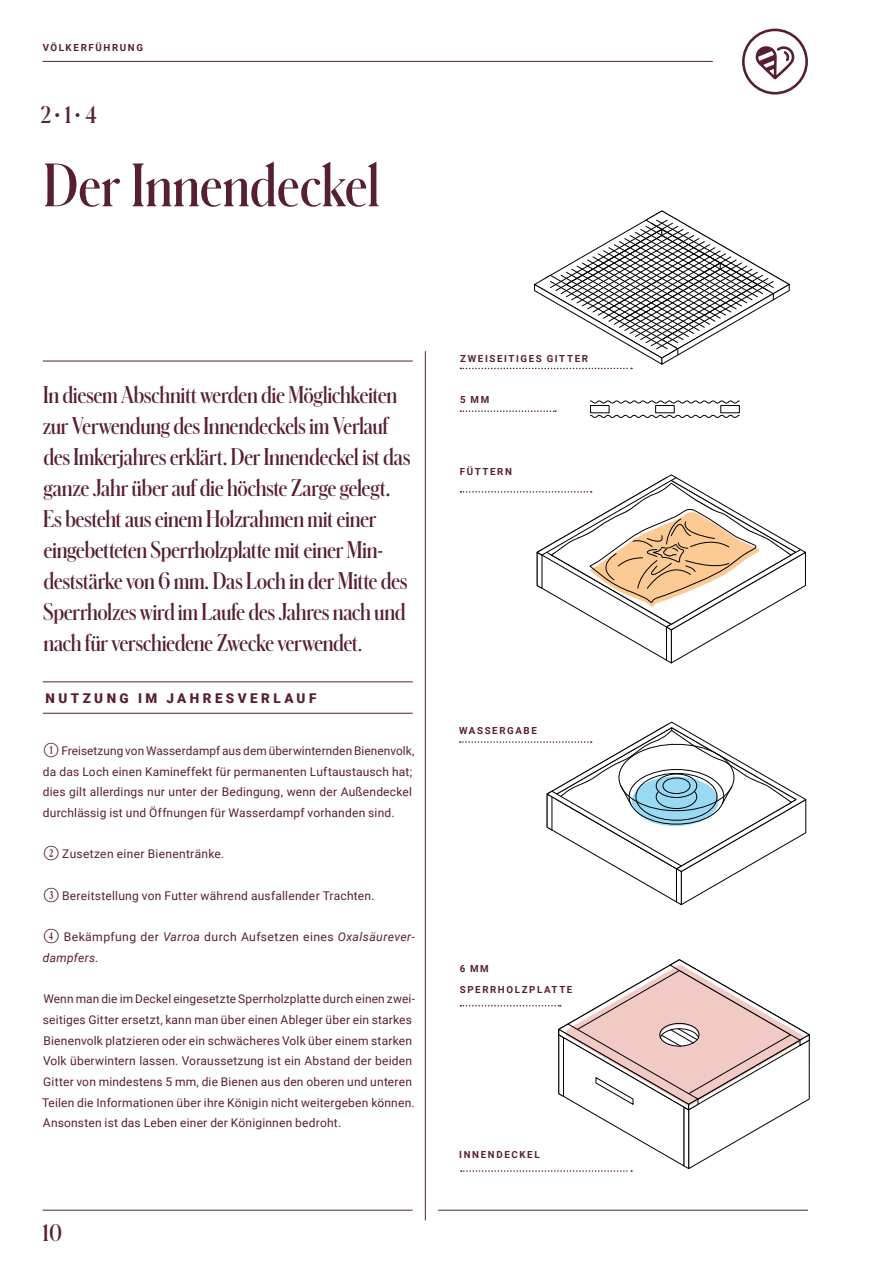
<style>
.page{position:relative;width:893px;height:1263px;background:#fff}
.page>*{position:absolute;margin:0;border:0;box-sizing:border-box;transform-origin:0 0}
.t1{font:600 57px "Schnyder Cond S";letter-spacing:-.01em;color:#571f32}
.t2{font:600 22.5px/31px "Schnyder Cond S";letter-spacing:-.025em;color:#571f32}
.t3{font:900 13.5px "Roboto";letter-spacing:.255em;color:#571f32}
.t4{font:12px/20.7px "Roboto";letter-spacing:.015em;color:#571f32}
.t5{font:12px/20.7px "Roboto";letter-spacing:.035em;color:#571f32}
.t6{font:700 9.75px/20.7px "Roboto";letter-spacing:.165em;color:#571f32}
.s1{font-family:"Roboto";font-weight:100}
.s2{font-size:19.5px}
.s3{font-family:"Numberpile Reversed"}
.s4{font-style:italic}
</style>
<div class="page">
<hr style="left:43px;top:1210px;width:370px;height:1px;background:#571f32">
<hr style="left:438px;top:1210px;width:370px;height:1px;background:#571f32">
<hr style="left:43px;top:61px;width:670px;height:1px;background:#571f32">
<svg style="left:742px;top:29px;width:66px;height:66px"></svg>
<hr style="left:425px;top:351px;width:1px;height:869px;background:#571f32">
<svg style="left:460px;top:959px;width:350px;height:213px"></svg>
<svg style="left:460px;top:410px;width:96px;height:2px"></svg>
<hr style="left:43px;top:682px;width:370px;height:1px;background:#571f32">
<hr style="left:43px;top:361px;width:370px;height:1px;background:#571f32">
<hr style="left:43px;top:713px;width:370px;height:1px;background:#571f32">
<svg style="left:460px;top:210px;width:330px;height:159px"></svg>
<div style="left:720px;top:405px;width:20px;height:8px;border:1px solid #000"></div>
<div style="left:590px;top:405px;width:19px;height:8px;border:1px solid #000"></div>
<div style="left:655px;top:405px;width:20px;height:8px;border:1px solid #000"></div>
<svg style="left:590px;top:414px;width:150px;height:4px"></svg>
<svg style="left:590px;top:400px;width:150px;height:4px"></svg>
<svg style="left:460px;top:721px;width:347px;height:185px"></svg>
<svg style="left:632px;top:776px;width:86px;height:50px;background:#85bad1"></svg>
<svg style="left:460px;top:474px;width:346px;height:190px"></svg>
<p class="t6" style="left:43px;top:37px;width:102px">VÖLKERFÜHRUNG</p>
<h2 class="t2" style="left:41px;top:99px;width:58px">2<span class="s1">•</span>1<span class="s1">•</span>4</h2>
<h1 class="t1" style="left:43px;top:145px;width:338px">Der Innendeckel</h1>
<p class="t2" style="left:43px;top:379px;width:369px">In diesem Abschnitt werden die Möglichkeiten zur Verwendung des Innendeckels im Verlauf des Imkerjahres erklärt. Der Innendeckel ist das ganze Jahr über auf die höchste Zarge gelegt.<br>Es besteht aus einem Holzrahmen mit einer eingebetteten Sperrholzplatte mit einer Min&shy;deststärke von 6 mm. Das Loch in der Mitte des Sperrholzes wird im Laufe des Jahres nach und nach für verschiedene Zwecke verwendet<span class="s2">.</span></p>
<p class="t3" style="left:45px;top:689px;width:272px">NUTZUNG IM JAHRESVERLAUF</p>
<p class="t4" style="left:43px;top:740px;width:373px"><span class="s3">B</span> Freisetzung von Wasserdampf aus dem überwinternden Bienenvolk, da das Loch einen Kamineffekt für permanenten Luftaustausch hat; dies gilt allerdings nur unter der Bedingung, wenn der Außendeckel durchlässig ist und Öffnungen für Wasserdampf vorhanden sind.</p>
<p class="t4" style="left:45px;top:843px;width:181px"><span class="s3">C</span> Zusetzen einer Bienentränke.</p>
<p class="t4" style="left:45px;top:885px;width:332px"><span class="s3">D</span> Bereitstellung von Futter während ausfallender Trachten.</p>
<p class="t5" style="left:43px;top:926px;width:374px"><span class="s3">E</span> Bekämpfung der <span class="s4">Varroa</span> durch Aufsetzen eines <span class="s4">Oxalsäurever&shy;dampfers</span>.</p>
<p class="t4" style="left:42px;top:988px;width:374px">Wenn man die im Deckel eingesetzte Sperrholzplatte durch einen zwei&shy;seitiges Gitter ersetzt, kann man über einen Ableger über ein starkes Bienenvolk platzieren oder ein schwächeres Volk über einem starken Volk überwintern lassen. Voraussetzung ist ein Abstand der beiden Gitter von mindestens 5 mm, die Bienen aus den oberen und unteren Teilen die Informationen über ihre Königin nicht weitergeben können.<br>Ansonsten ist das Leben einer der Königinnen bedroht.</p>
<h2 class="t2" style="left:43px;top:1217px;width:21px">10</h2>
<p class="t6" style="left:460px;top:347px;width:129px">ZWEISEITIGES GITTER</p>
<p class="t6" style="left:460px;top:389px;width:31px">5 MM</p>
<p class="t6" style="left:460px;top:461px;width:54px">FÜTTERN</p>
<p class="t6" style="left:459px;top:720px;width:79px">WASSERGABE</p>
<p class="t6" style="left:460px;top:958px;width:114px">6 MM<br>SPERRHOLZPLATTE</p>
<p class="t6" style="left:459px;top:1144px;width:82px">INNENDECKEL</p>
</div>
